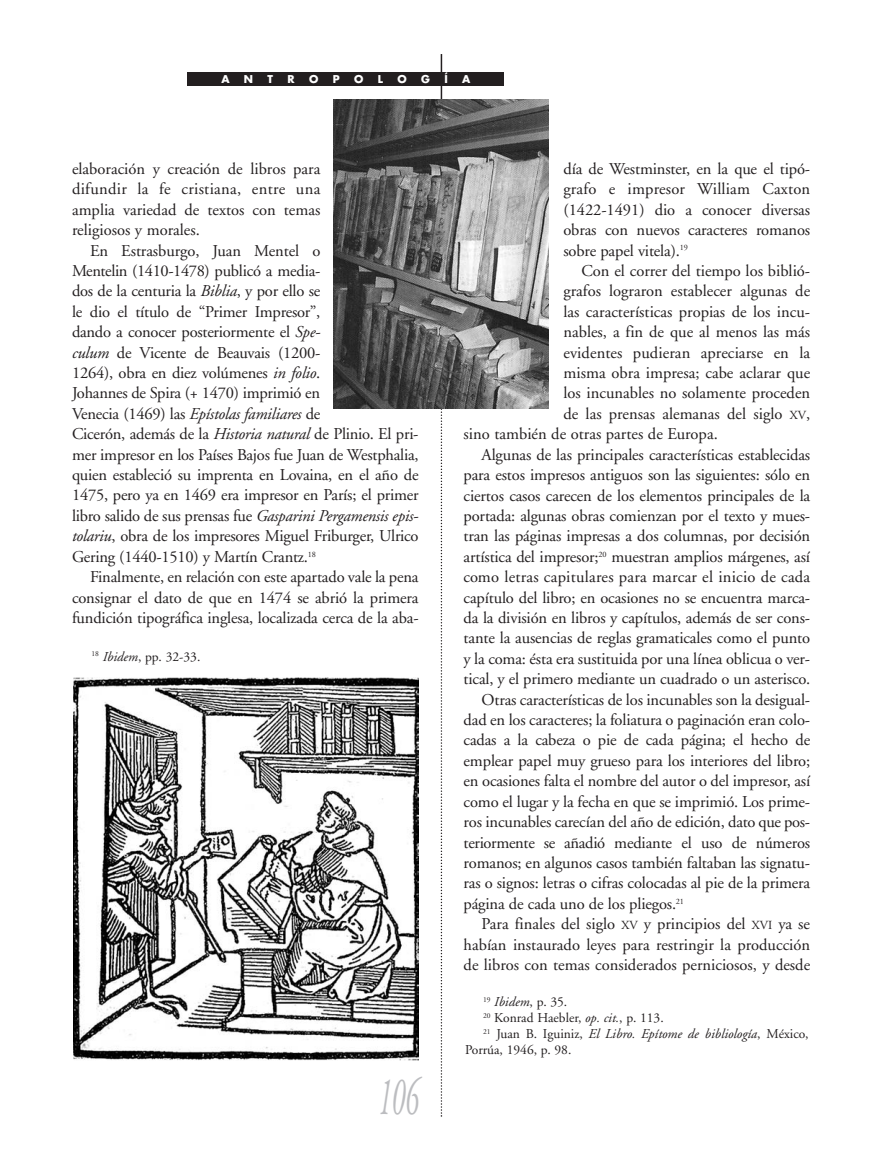
<style>
.page{position:relative;width:893px;height:1170px;background:#fff}
.page>*{position:absolute;margin:0;border:0;box-sizing:border-box;transform-origin:0 0}
.t1{font:italic 54px "Adobe Garamond";color:#bcbdc0;scale:.5 1}
.t2{font:16.5px/20.4px "Adobe Garamond";letter-spacing:-.01em;color:#231f20;text-align:justify}
.t3{font:16.5px "Adobe Garamond";letter-spacing:.015em;color:#231f20}
.t4{font:italic 13.5px "Adobe Garamond";color:#231f20}
.t5{font:13.5px "Adobe Garamond";color:#231f20}
.t6{font:700 10.5px "Futura";color:#fff}
.s1{font-style:italic}
.s2{font-size:12.3px}
.s3{font-style:normal}
</style>
<div class="page">
<hr style="left:441px;top:54px;width:1px;height:306px;background:#231f20">
<svg style="left:441px;top:409px;width:1px;height:707px"></svg>
<div style="left:188px;top:72px;width:316px;height:14px;background:#231f20"></div>
<img style="left:334px;top:99px;width:215px;height:309px">
<img style="left:73px;top:677px;width:346px;height:383px">
<p class="t6" style="left:221px;top:74px;width:10px">A</p>
<p class="t6" style="left:244px;top:74px;width:11px">N</p>
<p class="t6" style="left:268px;top:74px;width:7px">T</p>
<p class="t6" style="left:288px;top:74px;width:9px">R</p>
<p class="t6" style="left:309px;top:74px;width:11px">O</p>
<p class="t6" style="left:333px;top:74px;width:8px">P</p>
<p class="t6" style="left:354px;top:74px;width:11px">O</p>
<p class="t6" style="left:378px;top:74px;width:7px">L</p>
<p class="t6" style="left:397px;top:74px;width:11px">O</p>
<p class="t6" style="left:421px;top:74px;width:10px">G</p>
<p class="t6" style="left:444px;top:74px;width:5px">Í</p>
<p class="t6" style="left:462px;top:74px;width:10px">A</p>
<p class="t2" style="left:72px;top:160px;width:250px">elaboración y creación de libros para difundir la fe cristiana, entre una amplia variedad de textos con temas religiosos y morales.</p>
<p class="t2" style="left:72px;top:241px;width:348px;text-align:left;text-indent:18px">En Estrasburgo, Juan Mentel o<br>Mentelin (1410-1478) publicó a media-<br>dos de la centuria la <span class="s1">Biblia</span>, y por ello se<br>le dio el título de “Primer Impresor”,<br>dando a conocer posteriormente el <span class="s1">Spe-<br>culum</span> de Vicente de Beauvais (1200-<br>1264), obra en diez volúmenes <span class="s1">in folio</span>.<br>Johannes de Spira (+ 1470) imprimió en<br>Venecia (1469) las <span class="s1">Epístolas familiares</span> de<br>Cicerón, además de la <span class="s1">Historia natural</span> de Plinio. El pri&shy;mer impresor en los Países Bajos fue Juan de Westphalia, quien estableció su imprenta en Lovaina, en el año de 1475, pero ya en 1469 era impresor en París; el primer libro salido de sus prensas fue <span class="s1">Gasparini Pergamensis epis&shy;tolariu</span>, obra de los impresores Miguel Friburger, Ulrico Gering (1440-1510) y Martín Crantz.<sup>18</sup></p>
<p class="t2" style="left:72px;top:568px;width:348px;text-indent:18px">Finalmente, en relación con este apartado vale la pena consignar el dato de que en 1474 se abrió la primera fundición tipográfica inglesa, localizada cerca de la aba-</p>
<p class="t5" style="left:92px;top:651px;width:110px"><sup>18</sup> <span class="s1">Ibidem</span>, pp. 32-33.</p>
<h1 class="t1" style="left:378px;top:1075px;width:82px">106</h1>
<p class="t2" style="left:563px;top:160px;width:248px">día de Westminster, en la que el tipó&shy;grafo e impresor William Caxton (1422-1491) dio a conocer diversas obras con nuevos caracteres romanos sobre papel vitela).<sup>19</sup></p>
<p class="t2" style="left:581px;top:262px;width:230px">Con el correr del tiempo los biblió-</p>
<p class="t2" style="left:563px;top:282px;width:248px">grafos lograron establecer algunas de</p>
<p class="t2" style="left:563px;top:303px;width:248px">las características propias de los incu-</p>
<p class="t2" style="left:563px;top:323px;width:248px">nables, a fin de que al menos las más</p>
<p class="t2" style="left:563px;top:343px;width:248px">evidentes pudieran apreciarse en la</p>
<p class="t2" style="left:563px;top:364px;width:248px">misma obra impresa; cabe aclarar que</p>
<p class="t2" style="left:563px;top:384px;width:248px">los incunables no solamente proceden</p>
<p class="t2" style="left:563px;top:405px;width:248px">de las prensas alemanas del siglo <span class="s2">XV</span>,</p>
<p class="t2" style="left:464px;top:425px;width:256px">sino también de otras partes de Europa.</p>
<p class="t2" style="left:482px;top:445px;width:330px">Algunas de las principales características establecidas</p>
<p class="t2" style="left:464px;top:466px;width:348px">para estos impresos antiguos son las siguientes: sólo en</p>
<p class="t2" style="left:464px;top:486px;width:348px">ciertos casos carecen de los elementos principales de la</p>
<p class="t2" style="left:464px;top:507px;width:348px">portada: algunas obras comienzan por el texto y mues-</p>
<p class="t2" style="left:464px;top:527px;width:348px">tran las páginas impresas a dos columnas, por decisión</p>
<p class="t2" style="left:464px;top:547px;width:348px">artística del impresor;<sup>20</sup> muestran amplios márgenes, así</p>
<p class="t3" style="left:464px;top:570px;width:348px">como letras capitulares para marcar el inicio de cada</p>
<p class="t2" style="left:464px;top:588px;width:348px">capítulo del libro; en ocasiones no se encuentra marca-</p>
<p class="t2" style="left:464px;top:609px;width:348px">da la división en libros y capítulos, además de ser cons-</p>
<p class="t2" style="left:464px;top:629px;width:348px">tante la ausencias de reglas gramaticales como el punto</p>
<p class="t2" style="left:464px;top:649px;width:348px">y la coma: ésta era sustituida por una línea oblicua o ver-</p>
<p class="t2" style="left:464px;top:670px;width:348px">tical, y el primero mediante un cuadrado o un asterisco.</p>
<p class="t2" style="left:482px;top:690px;width:330px">Otras características de los incunables son la desigual-</p>
<p class="t2" style="left:464px;top:711px;width:348px">dad en los caracteres; la foliatura o paginación eran colo-</p>
<p class="t2" style="left:464px;top:731px;width:348px">cadas a la cabeza o pie de cada página; el hecho de</p>
<p class="t2" style="left:464px;top:751px;width:348px">emplear papel muy grueso para los interiores del libro;</p>
<p class="t2" style="left:464px;top:772px;width:348px">en ocasiones falta el nombre del autor o del impresor, así</p>
<p class="t2" style="left:464px;top:792px;width:348px">como el lugar y la fecha en que se imprimió. Los prime-</p>
<p class="t2" style="left:464px;top:813px;width:348px">ros incunables carecían del año de edición, dato que pos-</p>
<p class="t2" style="left:464px;top:833px;width:348px">teriormente se añadió mediante el uso de números</p>
<p class="t2" style="left:464px;top:853px;width:348px">romanos; en algunos casos también faltaban las signatu-</p>
<p class="t2" style="left:464px;top:874px;width:348px">ras o signos: letras o cifras colocadas al pie de la primera</p>
<p class="t2" style="left:464px;top:894px;width:222px">página de cada uno de los pliegos.<sup>21</sup></p>
<p class="t2" style="left:482px;top:915px;width:330px">Para finales del siglo <span class="s2">XV</span> y principios del <span class="s2">XVI</span> ya se</p>
<p class="t2" style="left:464px;top:935px;width:348px">habían instaurado leyes para restringir la producción</p>
<p class="t2" style="left:464px;top:955px;width:348px">de libros con temas considerados perniciosos, y desde</p>
<p class="t4" style="left:483px;top:996px;width:86px"><sup>19</sup> Ibidem<span class="s3">, p. 35.</span></p>
<p class="t5" style="left:483px;top:1012px;width:182px"><sup>20</sup> Konrad Haebler, <span class="s1">op. cit.</span>, p. 113.</p>
<p class="t4" style="left:483px;top:1028px;width:327px"><sup>21</sup> <span class="s3">Juan B. Iguiniz,</span> El Libro. Epítome de bibliología<span class="s3">, México,</span></p>
<p class="t5" style="left:465px;top:1044px;width:108px">Porrúa, 1946, p. 98.</p>
</div>
